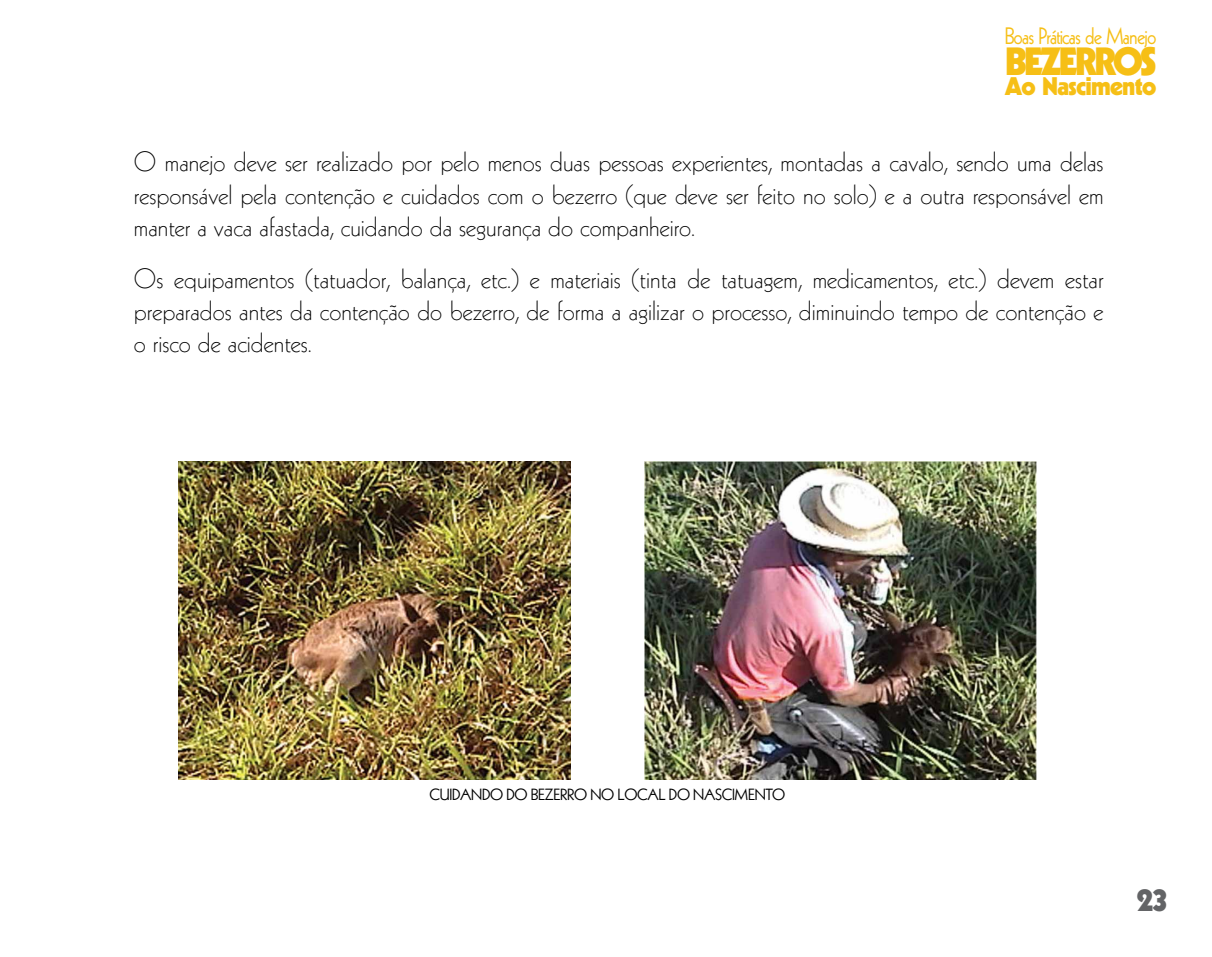
<style>
.page{position:relative;width:1212px;height:957px;background:#fff}
.page>*{position:absolute;margin:0;border:0;box-sizing:border-box;transform-origin:0 0}
.t1{font:900 38.25px "Kabel";letter-spacing:-.075em;color:#f6bf16}
.t2{font:900 31.5px "Kabel";color:#636466}
.t3{font:300 27px/32.4px "Kabel";color:#000;text-align:justify}
.t4{font:900 24.75px "Kabel";letter-spacing:-.03em;color:#f6bf16}
.t5{font:23.18px "Kabel";letter-spacing:-.04em;color:#f6bf16;scale:.88 1}
.t6{font:15.75px "Kabel";letter-spacing:-.02em;color:#000}
</style>
<div class="page">
<img style="left:644px;top:461px;width:392px;height:318px">
<img style="left:179px;top:461px;width:391px;height:318px">
<p class="t5" style="left:1005px;top:22px;width:174px">Boas Práticas de Manejo</p>
<h1 class="t1" style="left:1005px;top:37px;width:153px">BEZERROS</h1>
<p class="t4" style="left:1005px;top:70px;width:153px">Ao Nascimento</p>
<p class="t3" style="left:134px;top:146px;width:971px">O manejo deve ser realizado por pelo menos duas pessoas experientes, montadas a cavalo, sendo uma delas responsável pela contenção e cuidados com o bezerro (que deve ser feito no solo) e a outra responsável em manter a vaca afastada, cuidando da segurança do companheiro.</p>
<p class="t3" style="left:134px;top:263px;width:971px">Os equipamentos (tatuador, balança, etc.) e materiais (tinta de tatuagem, medicamentos, etc.) devem estar preparados antes da contenção do bezerro, de forma a agilizar o processo, diminuindo tempo de contenção e o risco de acidentes.</p>
<p class="t6" style="left:430px;top:785px;width:357px">CUIDANDO DO BEZERRO NO LOCAL DO NASCIMENTO</p>
<p class="t2" style="left:1137px;top:880px;width:32px">23</p>
</div>
